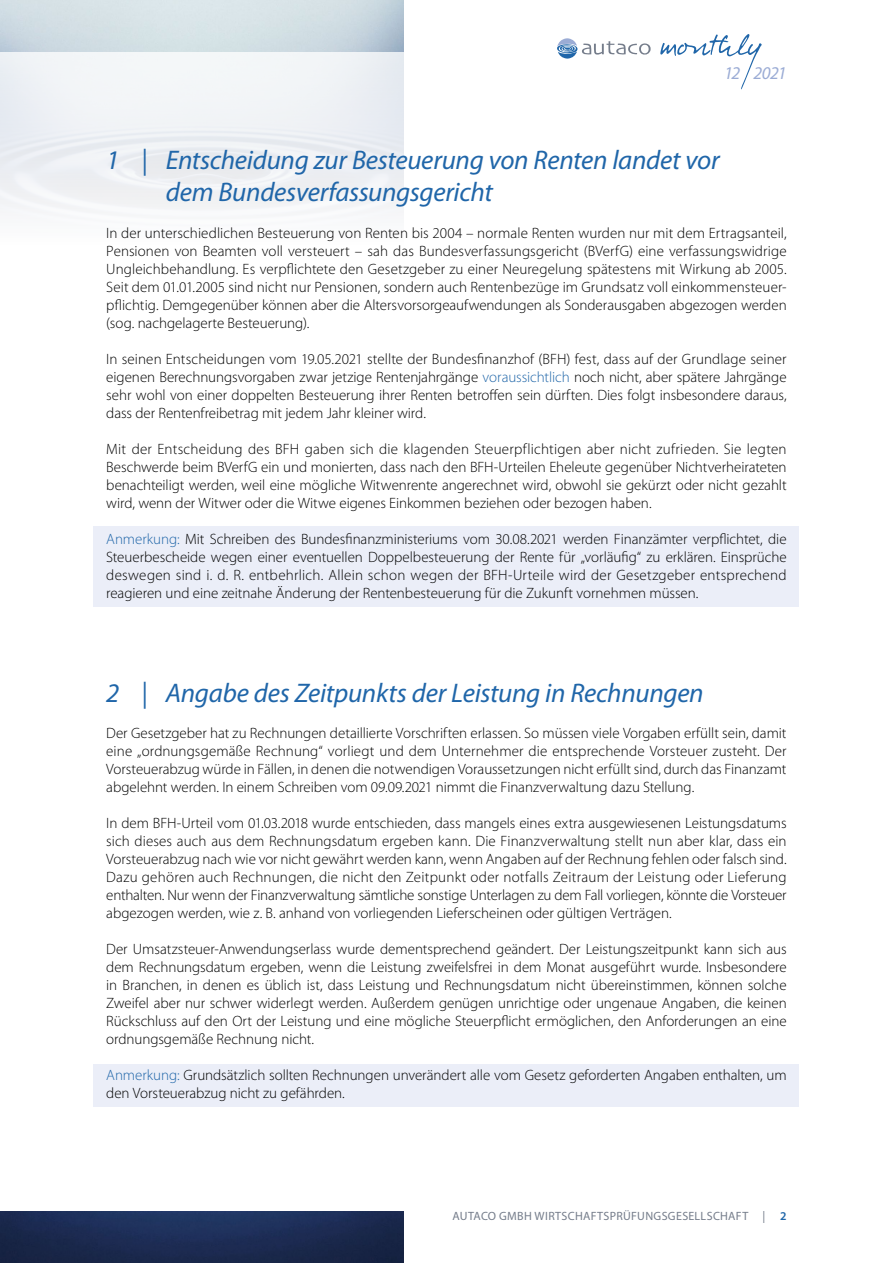
<style>
.page{position:relative;width:893px;height:1263px;background:#fff}
.page>*{position:absolute;margin:0;border:0;box-sizing:border-box;transform-origin:0 0}
.t1{font:italic 27px/32.4px "Myriad Pro";letter-spacing:-.01em;color:#2066a9}
.t2{font:italic 18px "Myriad Pro";letter-spacing:-.05em;color:#9bacd5}
.t3{font:300 15px/18px "Myriad Pro";letter-spacing:-.005em;color:#000;text-align:justify}
.t4{font:12px "Myriad Pro";letter-spacing:.025em;color:#757d8b}
.s1{color:#2066a9}
.s2{font-weight:600;color:#2066a9}
</style>
<div class="page">
<div style="left:94px;top:526px;width:705px;height:81px;background:#ebeef8"></div>
<div style="left:94px;top:1064px;width:705px;height:42px;background:#ebeef8"></div>
<svg style="left:660px;top:34px;width:102px;height:55px"></svg>
<svg style="left:557px;top:38px;width:94px;height:21px"></svg>
<img style="left:0;top:1212px;width:404px;height:51px">
<p class="t2" style="left:724px;top:62px;width:64px">12 2021</p>
<h1 class="t1" style="left:166px;top:143px;width:555px;text-indent:-60px">1 | Entscheidung zur Besteuerung von Renten landet vor dem Bundesverfassungsgericht</h1>
<p class="t3" style="left:106px;top:223px;width:682px">In der unterschiedlichen Besteuerung von Renten bis 2004 – normale Renten wurden nur mit dem Ertragsanteil, Pensionen von Beamten voll versteuert – sah das Bundesverfassungsgericht (BVerfG) eine verfassungswidrige Ungleichbehandlung. Es verpflichtete den Gesetzgeber zu einer Neuregelung spätestens mit Wirkung ab 2005.<br>Seit dem 01.01.2005 sind nicht nur Pensionen, sondern auch Rentenbezüge im Grundsatz voll einkommensteuer&shy;pflichtig. Demgegenüber können aber die Altersvorsorgeaufwendungen als Sonderausgaben abgezogen werden (sog. nachgelagerte Besteuerung).</p>
<p class="t3" style="left:106px;top:349px;width:682px">In seinen Entscheidungen vom 19.05.2021 stellte der Bundesfinanzhof (BFH) fest, dass auf der Grundlage seiner eigenen Berechnungsvorgaben zwar jetzige Rentenjahrgänge <span class="s1">voraussichtlich</span> noch nicht, aber spätere Jahrgänge sehr wohl von einer doppelten Besteuerung ihrer Renten betroffen sein dürften. Dies folgt insbesondere daraus, dass der Rentenfreibetrag mit jedem Jahr kleiner wird.</p>
<p class="t3" style="left:106px;top:439px;width:682px">Mit der Entscheidung des BFH gaben sich die klagenden Steuerpflichtigen aber nicht zufrieden. Sie legten Beschwerde beim BVerfG ein und monierten, dass nach den BFH-Urteilen Eheleute gegenüber Nichtverheirateten benachteiligt werden, weil eine mögliche Witwenrente angerechnet wird, obwohl sie gekürzt oder nicht gezahlt wird, wenn der Witwer oder die Witwe eigenes Einkommen beziehen oder bezogen haben.</p>
<p class="t3" style="left:106px;top:529px;width:682px"><span class="s1">Anmerkung:</span> Mit Schreiben des Bundesfinanzministeriums vom 30.08.2021 werden Finanzämter verpflichtet, die Steuerbescheide wegen einer eventuellen Doppelbesteuerung der Rente für „vorläufig“ zu erklären. Einsprüche deswegen sind i. d. R. entbehrlich. Allein schon wegen der BFH-Urteile wird der Gesetzgeber entsprechend reagieren und eine zeitnahe Änderung der Rentenbesteuerung für die Zukunft vornehmen müssen.</p>
<h1 class="t1" style="left:106px;top:676px;width:599px">2 | Angabe des Zeitpunkts der Leistung in Rechnungen</h1>
<p class="t3" style="left:106px;top:724px;width:682px">Der Gesetzgeber hat zu Rechnungen detaillierte Vorschriften erlassen. So müssen viele Vorgaben erfüllt sein, damit eine „ordnungsgemäße Rechnung“ vorliegt und dem Unternehmer die entsprechende Vorsteuer zusteht. Der Vorsteuerabzug würde in Fällen, in denen die notwendigen Voraussetzungen nicht erfüllt sind, durch das Finanzamt abgelehnt werden. In einem Schreiben vom 09.09.2021 nimmt die Finanzverwaltung dazu Stellung.</p>
<p class="t3" style="left:106px;top:814px;width:682px">In dem BFH-Urteil vom 01.03.2018 wurde entschieden, dass mangels eines extra ausgewiesenen Leistungsdatums sich dieses auch aus dem Rechnungsdatum ergeben kann. Die Finanzverwaltung stellt nun aber klar, dass ein Vorsteuerabzug nach wie vor nicht gewährt werden kann, wenn Angaben auf der Rechnung fehlen oder falsch sind.<br>Dazu gehören auch Rechnungen, die nicht den Zeitpunkt oder notfalls Zeitraum der Leistung oder Lieferung enthalten. Nur wenn der Finanzverwaltung sämtliche sonstige Unterlagen zu dem Fall vorliegen, könnte die Vorsteuer abgezogen werden, wie z. B. anhand von vorliegenden Lieferscheinen oder gültigen Verträgen.</p>
<p class="t3" style="left:106px;top:940px;width:682px">Der Umsatzsteuer-Anwendungserlass wurde dementsprechend geändert. Der Leistungszeitpunkt kann sich aus dem Rechnungsdatum ergeben, wenn die Leistung zweifelsfrei in dem Monat ausgeführt wurde. Insbesondere in Branchen, in denen es üblich ist, dass Leistung und Rechnungsdatum nicht übereinstimmen, können solche Zweifel aber nur schwer widerlegt werden. Außerdem genügen unrichtige oder ungenaue Angaben, die keinen Rückschluss auf den Ort der Leistung und eine mögliche Steuerpflicht ermöglichen, den Anforderungen an eine ordnungsgemäße Rechnung nicht.</p>
<p class="t3" style="left:106px;top:1066px;width:682px"><span class="s1">Anmerkung:</span> Grundsätzlich sollten Rechnungen unverändert alle vom Gesetz geforderten Angaben enthalten, um den Vorsteuerabzug nicht zu gefährden.</p>
<p class="t4" style="left:452px;top:1208px;width:336px">AUTACO GMBH WIRTSCHAFTSPRÜFUNGSGESELLSCHAFT | <span class="s2">2</span></p>
</div>
